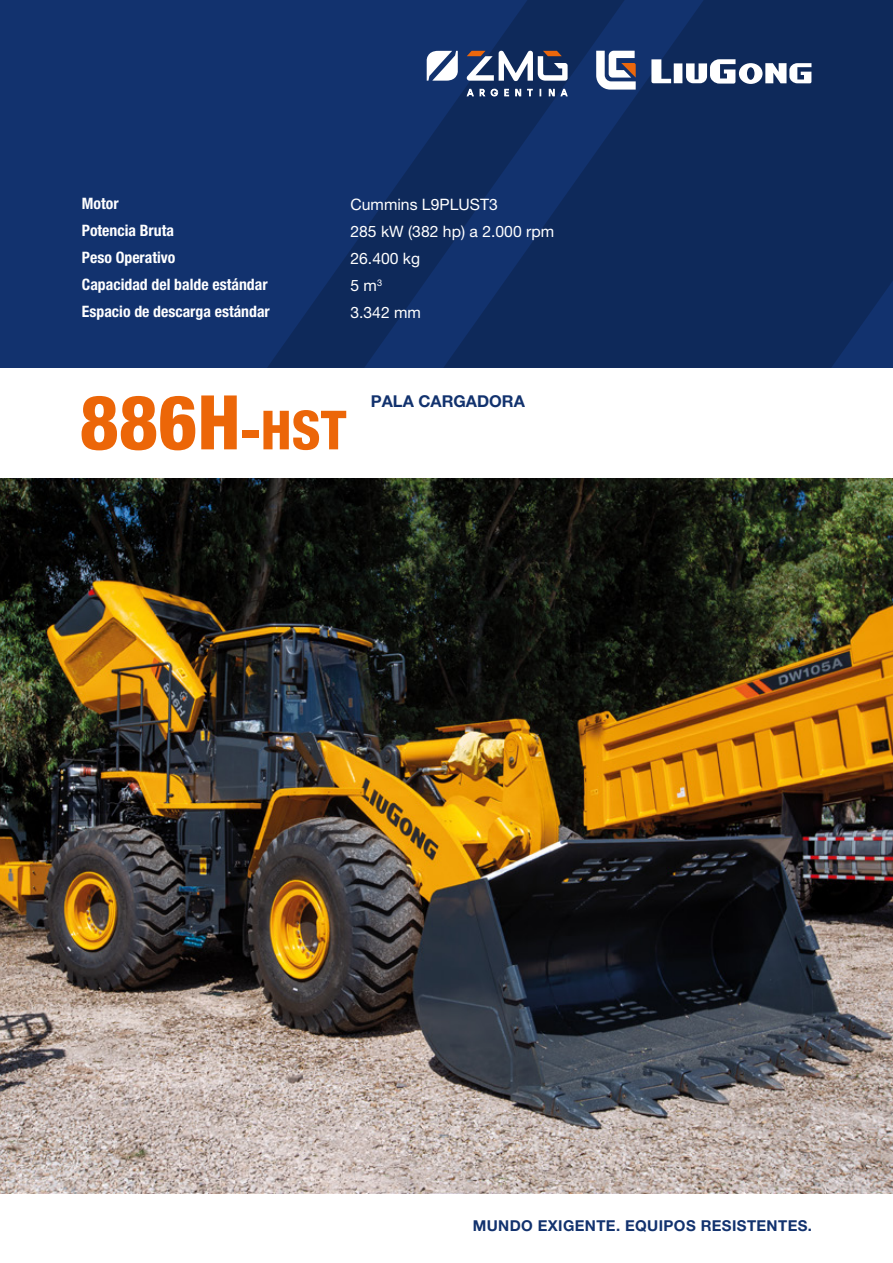
<style>
.page{position:relative;width:893px;height:1263px;background:#fff}
.page>*{position:absolute;margin:0;border:0;box-sizing:border-box;transform-origin:0 0}
.t1{font:800 condensed 75.45px "Helvetica Neue LT Pro";color:#ec6608}
.t2{font:700 16.35px "Helvetica Neue LT Pro";color:#12326e}
.t3{font:700 condensed 15.75px/27px "Helvetica Neue LT Pro";color:#fff}
.t4{font:15.75px/27px "Helvetica Neue LT Pro";color:#fff}
.t5{font:700 15px "Helvetica Neue LT Pro";letter-spacing:.025em;color:#12326e}
.s1{font-size:54px}
</style>
<div class="page">
<img style="left:0;top:478px;width:893px;height:716px">
<div style="left:0;top:0;width:893px;height:368px;background:#12326e"></div>
<svg style="left:267px;top:50px;width:176px;height:318px"></svg>
<svg style="left:443px;top:0;width:450px;height:368px;fill:#0e295a"></svg>
<svg style="left:466px;top:51px;width:102px;height:47px;background:#5e6c8b"></svg>
<svg style="left:427px;top:51px;width:31px;height:30px"></svg>
<svg style="left:651px;top:59px;width:160px;height:25px;background:#939fb5"></svg>
<svg style="left:596px;top:51px;width:40px;height:39px"></svg>
<p class="t3" style="left:82px;top:190px;width:189px">Motor<br>Potencia Bruta<br>Peso Operativo<br>Capacidad del balde estándar<br>Espacio de descarga estándar</p>
<p class="t4" style="left:350px;top:191px;width:205px">Cummins L9PLUST3<br>285 kW (382 hp) a 2.000 rpm<br>26.400 kg<br>5 m<sup>3<br></sup>3.342 mm</p>
<h1 class="t1" style="left:80px;top:376px;width:268px">886H<span class="s1">-HST</span></h1>
<p class="t2" style="left:371px;top:391px;width:156px">PALA CARGADORA</p>
<p class="t5" style="left:473px;top:1216px;width:341px">MUNDO EXIGENTE. EQUIPOS RESISTENTES.</p>
</div>
